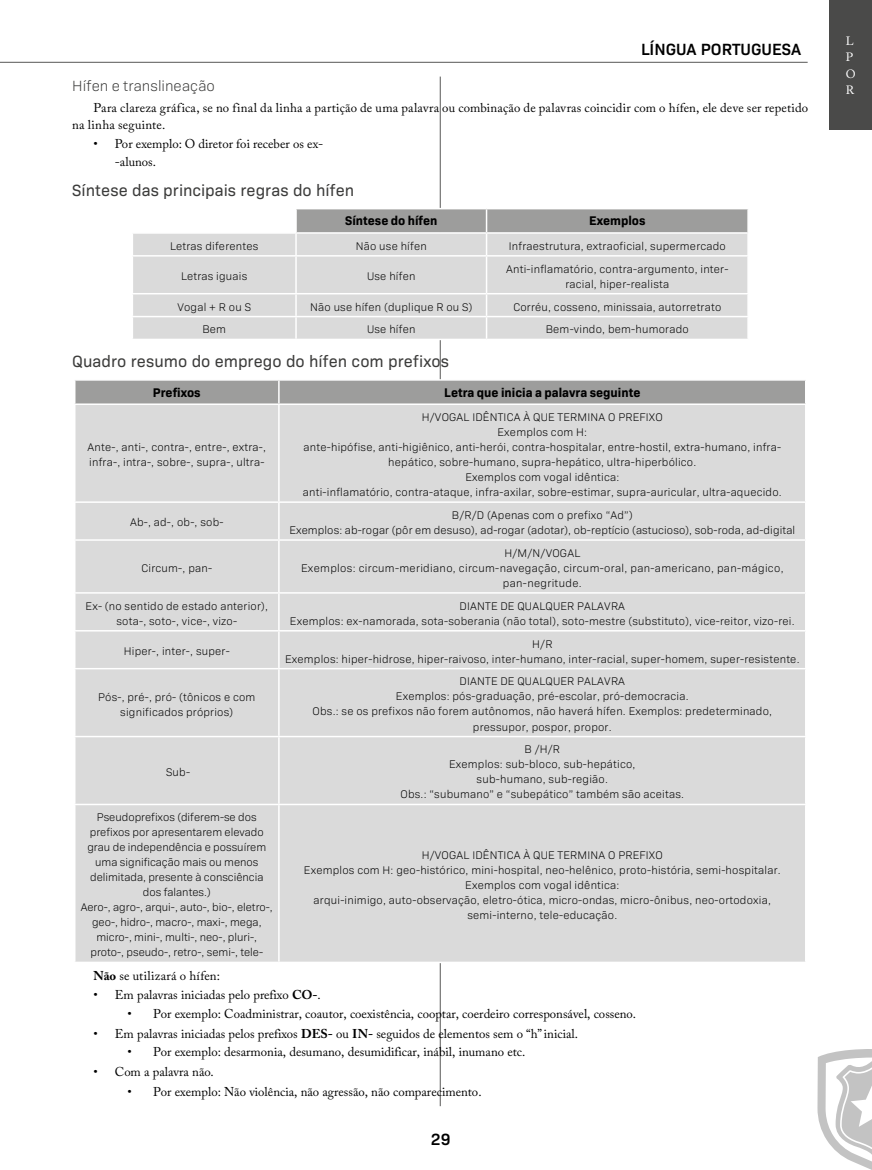
<style>
.page{position:relative;width:872px;height:1170px;background:#fff}
.page>*{position:absolute;margin:0;border:0;box-sizing:border-box;transform-origin:0 0}
.t1{font:16.5px "Bio Sans";letter-spacing:.005em;color:#3c3c3b}
.t2{font:600 16.5px "Bio Sans";color:#000}
.t3{font:300 15px "Bio Sans";letter-spacing:.005em;color:#3c3c3b}
.t4{font:12.75px/17.2px "Adobe Caslon Pro";color:#000}
.t5{font:700 12.75px "Bio Sans";color:#000}
.t6{font:12.75px "Adobe Caslon Pro";letter-spacing:.025em;color:#000}
.t7{font:12px/16.2px "Adobe Caslon Pro";color:#fff}
.t8{font:300 11.25px/15px "Bio Sans";letter-spacing:.02em;color:#000;text-align:center}
.t9{font:300 11.25px/15px "Bio Sans";color:#000;text-align:center}
.s1{font-weight:700}
</style>
<div class="page">
<hr style="left:440px;top:77px;width:1px;height:1029px;background:#575756">
<hr style="left:0;top:62px;width:807px;height:1px;background:#575756">
<svg style="left:817px;top:1049px;width:55px;height:120px"></svg>
<div style="left:829px;top:0;width:43px;height:130px;background:#4a4a49"></div>
<div style="left:133px;top:234px;width:614px;height:105px;background:#dadada"></div>
<hr style="left:295px;top:234px;width:2px;height:21px;background:#fff">
<svg style="left:297px;top:209px;width:450px;height:46px"></svg>
<hr style="left:132px;top:255px;width:164px;height:1px;background:#fff">
<hr style="left:296px;top:255px;width:190px;height:1px;background:#fff">
<hr style="left:295px;top:256px;width:2px;height:37px;background:#fff">
<hr style="left:486px;top:255px;width:263px;height:1px;background:#fff">
<hr style="left:486px;top:256px;width:1px;height:37px;background:#fff">
<hr style="left:132px;top:293px;width:164px;height:1px;background:#fff">
<hr style="left:296px;top:293px;width:190px;height:1px;background:#fff">
<hr style="left:295px;top:294px;width:2px;height:22px;background:#fff">
<hr style="left:486px;top:293px;width:263px;height:1px;background:#fff">
<hr style="left:132px;top:316px;width:164px;height:1px;background:#fff">
<hr style="left:296px;top:316px;width:190px;height:1px;background:#fff">
<hr style="left:295px;top:317px;width:2px;height:22px;background:#fff">
<hr style="left:486px;top:316px;width:263px;height:1px;background:#fff">
<svg style="left:486px;top:294px;width:1px;height:45px"></svg>
<hr style="left:295px;top:208px;width:191px;height:1px;background:#fff">
<hr style="left:296px;top:232px;width:190px;height:2px;background:#fff">
<hr style="left:486px;top:232px;width:263px;height:2px;background:#fff">
<hr style="left:296px;top:339px;width:190px;height:1px;background:#fff">
<div style="left:75px;top:405px;width:730px;height:556px;background:#dadada"></div>
<hr style="left:278px;top:405px;width:2px;height:96px;background:#fff">
<hr style="left:74px;top:501px;width:205px;height:2px;background:#fff">
<hr style="left:279px;top:501px;width:527px;height:2px;background:#fff">
<hr style="left:278px;top:503px;width:2px;height:36px;background:#fff">
<hr style="left:278px;top:540px;width:2px;height:52px;background:#fff">
<hr style="left:74px;top:592px;width:205px;height:1px;background:#fff">
<hr style="left:279px;top:592px;width:527px;height:1px;background:#fff">
<hr style="left:278px;top:593px;width:2px;height:37px;background:#fff">
<hr style="left:74px;top:630px;width:205px;height:1px;background:#fff">
<hr style="left:279px;top:630px;width:527px;height:1px;background:#fff">
<hr style="left:278px;top:631px;width:2px;height:37px;background:#fff">
<hr style="left:74px;top:668px;width:205px;height:1px;background:#fff">
<hr style="left:279px;top:668px;width:527px;height:1px;background:#fff">
<hr style="left:278px;top:669px;width:2px;height:66px;background:#fff">
<hr style="left:74px;top:735px;width:205px;height:2px;background:#fff">
<hr style="left:279px;top:735px;width:527px;height:2px;background:#fff">
<hr style="left:278px;top:737px;width:2px;height:66px;background:#fff">
<hr style="left:74px;top:803px;width:205px;height:2px;background:#fff">
<hr style="left:279px;top:803px;width:527px;height:2px;background:#fff">
<hr style="left:278px;top:805px;width:2px;height:156px;background:#fff">
<hr style="left:279px;top:379px;width:527px;height:1px;background:#fff">
<div style="left:75px;top:380px;width:731px;height:23px;background:#9d9d9c"></div>
<hr style="left:279px;top:403px;width:527px;height:2px;background:#fff">
<hr style="left:74px;top:539px;width:205px;height:1px;background:#fff">
<hr style="left:279px;top:539px;width:527px;height:1px;background:#fff">
<hr style="left:279px;top:961px;width:527px;height:2px;background:#fff">
<h1 class="t2" style="left:641px;top:37px;width:162px">LÍNGUA PORTUGUESA</h1>
<p class="t7" style="left:845px;top:33px;width:11px">L<br>P<br>O</p>
<h2 class="t3" style="left:72px;top:75px;width:144px">Hífen e translineação</h2>
<p class="t7" style="left:845px;top:81px;width:10px">R</p>
<p class="t4" style="left:72px;top:99px;width:737px;text-indent:21px">Para clareza gráfica, se no final da linha a partição de uma palavra ou combinação de palavras coincidir com o hífen, ele deve ser repetido na linha seguinte.</p>
<p class="t4" style="left:115px;top:135px;width:210px;line-height:17.9px;text-indent:-21px">• Por exemplo: O diretor foi receber os ex--alunos.</p>
<h1 class="t1" style="left:72px;top:177px;width:283px">Síntese das principais regras do hífen</h1>
<p class="t5" style="left:345px;top:211px;width:94px">Síntese do hífen</p>
<p class="t5" style="left:589px;top:211px;width:58px">Exemplos</p>
<p class="t8" style="left:170px;top:237px;width:90px">Letras diferentes</p>
<p class="t8" style="left:356px;top:237px;width:73px">Não use hífen</p>
<p class="t8" style="left:509px;top:237px;width:218px">Infraestrutura, extraoficial, supermercado</p>
<p class="t8" style="left:181px;top:268px;width:68px">Letras iguais</p>
<p class="t8" style="left:367px;top:268px;width:50px">Use hífen</p>
<p class="t8" style="left:506px;top:260px;width:224px">Anti-inflamatório, contra-argumento, inter&shy;racial, hiper-realista</p>
<p class="t8" style="left:177px;top:298px;width:75px">Vogal + R ou S</p>
<p class="t8" style="left:310px;top:298px;width:164px">Não use hífen (duplique R ou S)</p>
<p class="t8" style="left:513px;top:298px;width:209px">Corréu, cosseno, minissaia, autorretrato</p>
<p class="t8" style="left:202px;top:321px;width:25px">Bem</p>
<p class="t8" style="left:367px;top:321px;width:50px">Use hífen</p>
<p class="t8" style="left:546px;top:321px;width:144px">Bem-vindo, bem-humorado</p>
<h1 class="t1" style="left:72px;top:349px;width:378px">Quadro resumo do emprego do hífen com prefixos</h1>
<p class="t5" style="left:153px;top:382px;width:49px">Prefixos</p>
<p class="t5" style="left:444px;top:382px;width:198px">Letra que inicia a palavra seguinte</p>
<p class="t8" style="left:88px;top:439px;width:180px;text-align:left">Ante-, anti-, contra-, entre-, extra-, infra-, intra-, sobre-, supra-, ultra-</p>
<p class="t8" style="left:303px;top:409px;width:480px">H/VOGAL IDÊNTICA À QUE TERMINA O PREFIXO<br>Exemplos com H:<br>ante-hipófise, anti-higiênico, anti-herói, contra-hospitalar, entre-hostil, extra-humano, infra&shy;hepático, sobre-humano, supra-hepático, ultra-hiperbólico.<br>Exemplos com vogal idêntica:<br>anti-inflamatório, contra-ataque, infra-axilar, sobre-estimar, supra-auricular, ultra-aquecido.</p>
<p class="t8" style="left:130px;top:514px;width:95px">Ab-, ad-, ob-, sob-</p>
<p class="t8" style="left:289px;top:506px;width:507px">B/R/D (Apenas com o prefixo “Ad”)<br>Exemplos: ab-rogar (pôr em desuso), ad-rogar (adotar), ob-reptício (astucioso), sob-roda, ad-digital</p>
<p class="t8" style="left:141px;top:559px;width:72px">Circum-, pan-</p>
<p class="t8" style="left:301px;top:544px;width:484px">H/M/N/VOGAL<br>Exemplos: circum-meridiano, circum-navegação, circum-oral, pan-americano, pan-mágico, pan-negritude.</p>
<p class="t8" style="left:86px;top:597px;width:184px">Ex- (no sentido de estado anterior), sota-, soto-, vice-, vizo-</p>
<p class="t8" style="left:290px;top:597px;width:506px">DIANTE DE QUALQUER PALAVRA<br>Exemplos: ex-namorada, sota-soberania (não total), soto-mestre (substituto), vice-reitor, vizo-rei.</p>
<p class="t8" style="left:124px;top:642px;width:107px">Hiper-, inter-, super-</p>
<p class="t8" style="left:285px;top:635px;width:516px">H/R<br>Exemplos: hiper-hidrose, hiper-raivoso, inter-humano, inter-racial, super-homem, super-resistente.</p>
<p class="t8" style="left:98px;top:688px;width:159px">Pós-, pré-, pró- (tônicos e com significados próprios)</p>
<p class="t8" style="left:312px;top:673px;width:461px">DIANTE DE QUALQUER PALAVRA<br>Exemplos: pós-graduação, pré-escolar, pró-democracia.<br>Obs.: se os prefixos não forem autônomos, não haverá hífen. Exemplos: predeterminado, pressupor, pospor, propor.</p>
<p class="t8" style="left:166px;top:763px;width:25px">Sub-</p>
<p class="t9" style="left:81px;top:809px;width:194px">Pseudoprefixos (diferem-se dos prefixos por apresentarem elevado grau de independência e possuírem uma significação mais ou menos delimitada, presente à consciência dos falantes.)<br>Aero-, agro-, arqui-, auto-, bio-, eletro-, geo-, hidro-, macro-, maxi-, mega, micro-, mini-, multi-, neo-, pluri-, proto-, pseudo-, retro-, semi-, tele-</p>
<p class="t8" style="left:400px;top:741px;width:285px">B /H/R<br>Exemplos: sub-bloco, sub-hepático,<br>sub-humano, sub-região.<br>Obs.: “subumano” e “subepático” também são aceitas.</p>
<p class="t8" style="left:304px;top:846px;width:478px">H/VOGAL IDÊNTICA À QUE TERMINA O PREFIXO<br>Exemplos com H: geo-histórico, mini-hospital, neo-helênico, proto-história, semi-hospitalar.<br>Exemplos com vogal idêntica:<br>arqui-inimigo, auto-observação, eletro-ótica, micro-ondas, micro-ônibus, neo-ortodoxia, semi-interno, tele-educação.</p>
<p class="t6" style="left:94px;top:968px;width:128px"><span class="s1">Não</span> se utilizará o hífen:</p>
<p class="t4" style="left:94px;top:985px;width:229px">• Em palavras iniciadas pelo prefixo <span class="s1">CO-</span>.</p>
<p class="t4" style="left:128px;top:1004px;width:510px">• Por exemplo: Coadministrar, coautor, coexistência, cooptar, coerdeiro corresponsável, cosseno.</p>
<p class="t4" style="left:94px;top:1024px;width:486px">• Em palavras iniciadas pelos prefixos <span class="s1">DES-</span> ou <span class="s1">IN-</span> seguidos de elementos sem o “h” inicial.</p>
<p class="t4" style="left:128px;top:1043px;width:399px">• Por exemplo: desarmonia, desumano, desumidificar, inábil, inumano etc.</p>
<p class="t4" style="left:94px;top:1063px;width:122px">• Com a palavra não.</p>
<p class="t4" style="left:128px;top:1083px;width:355px">• Por exemplo: Não violência, não agressão, não comparecimento.</p>
<h1 class="t2" style="left:431px;top:1126px;width:21px">29</h1>
</div>
